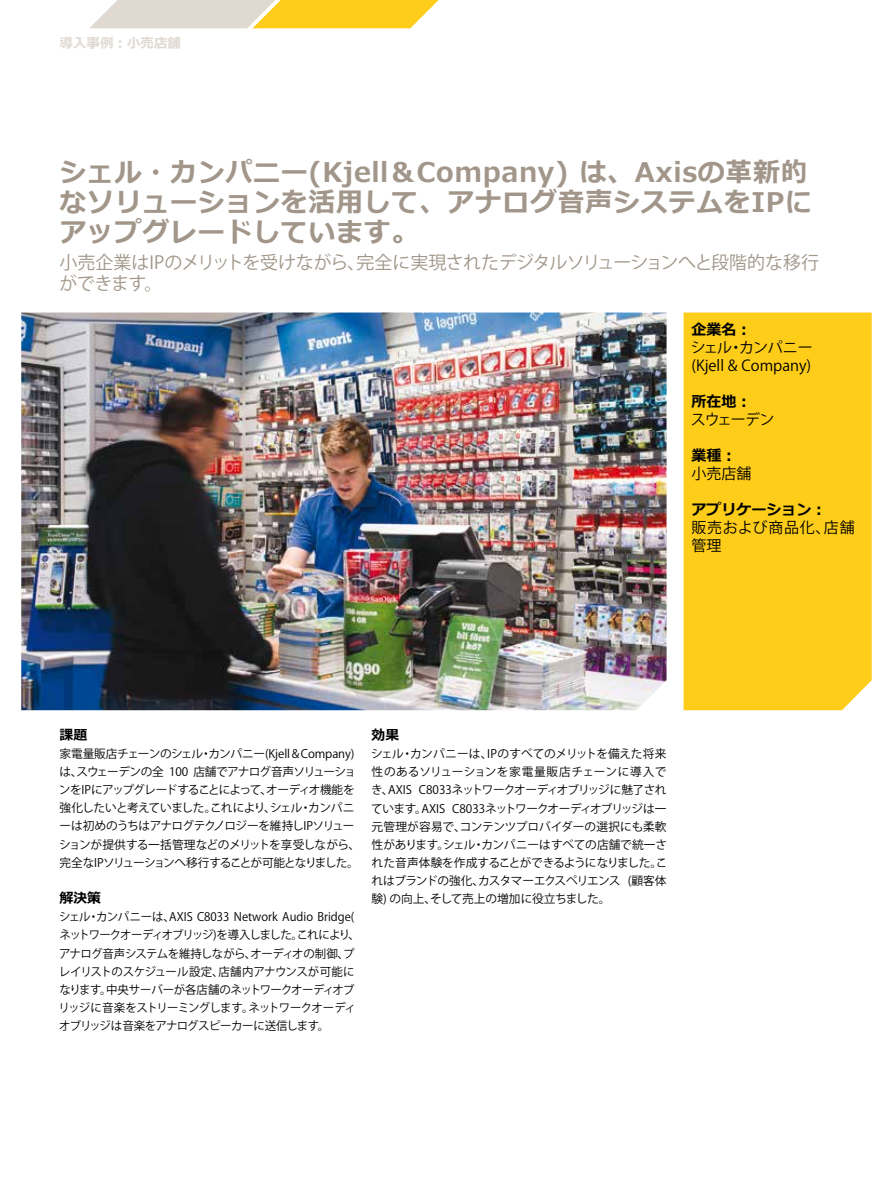
<style>
.page{position:relative;width:893px;height:1191px;background:#fff}
.page>*{position:absolute;margin:0;border:0;box-sizing:border-box;transform-origin:0 0}
.t1{font:700 27px/30px "Meiryo";letter-spacing:.025em;color:#a19689}
.t2{font:18px/21.6px "Koz Go Pr 6 N";letter-spacing:-.02em;color:#a19689}
.t3{font:15px/18px "Koz Go Pro";color:#000}
.t4{font:700 15px "Meiryo";color:#000}
.t5{font:15px/18px "Koz Go Pro";letter-spacing:.05em;color:#000}
.t6{font:700 13.8px "Meiryo";color:#000}
.t7{font:700 13.5px "Meiryo";color:#dfd9d1}
.t8{font:11.7px/18.1px "Koz Go Pro";letter-spacing:-.045em;color:#000}
</style>
<div class="page">
<svg style="left:90px;top:0;width:349px;height:28px;background:#f0d782"></svg>
<div style="left:684px;top:312px;width:188px;height:398px;background:#fecd1a"></div>
<img style="left:21px;top:312px;width:645px;height:398px">
<p class="t7" style="left:60px;top:34px;width:123px">導入事例：小売店舗</p>
<h1 class="t1" style="left:60px;top:158px;width:754px">シェル・カンパニー(Kjell＆Company) は、Axisの革新的なソリューションを活用して、アナログ音声システムをIPにアップグレードしています。</h1>
<h2 class="t2" style="left:60px;top:252px;width:761px">小売企業はIPのメリットを受けながら、完全に実現されたデジタルソリューションへと段階的な移行ができます。</h2>
<p class="t4" style="left:691px;top:319px;width:61px">企業名：</p>
<p class="t3" style="left:691px;top:338px;width:123px">シェル・カンパニー(Kjell &amp; Company)</p>
<p class="t4" style="left:691px;top:391px;width:61px">所在地：</p>
<p class="t3" style="left:691px;top:410px;width:85px">スウェーデン</p>
<p class="t4" style="left:691px;top:445px;width:46px">業種：</p>
<p class="t3" style="left:691px;top:464px;width:61px">小売店舗</p>
<p class="t4" style="left:691px;top:499px;width:136px">アプリケーション：</p>
<p class="t5" style="left:691px;top:518px;width:165px">販売および商品化、店舗管理</p>
<p class="t6" style="left:60px;top:725px;width:29px">課題</p>
<p class="t8" style="left:59px;top:744px;width:303px">家電量販店チェーンのシェル・カンパニー(Kjell &amp; Company)は、スウェーデンの全 100 店舗でアナログ音声ソリューションをIPにアップグレードすることによって、オーディオ機能を強化したいと考えていました。これにより、シェル・カンパニーは初めのうちはアナログテクノロジーを維持しIPソリューションが提供する一括管理などのメリットを享受しながら、完全なIPソリューションへ移行することが可能となりました。</p>
<p class="t6" style="left:60px;top:888px;width:43px">解決策</p>
<p class="t8" style="left:58px;top:908px;width:303px">シェル・カンパニーは、AXIS C8033 Network Audio Bridge(ネットワークオーディオブリッジ)を導入しました。これにより、アナログ音声システムを維持しながら、オーディオの制御、プレイリストのスケジュール設定、店舗内アナウンスが可能になります。中央サーバーが各店舗のネットワークオーディオブリッジに音楽をストリーミングします。ネットワークオーディオブリッジは音楽をアナログスピーカーに送信します。</p>
<p class="t6" style="left:372px;top:725px;width:29px">効果</p>
<p class="t8" style="left:371px;top:745px;width:298px;text-align:justify">シェル・カンパニーは、IPのすべてのメリットを備えた将来性のあるソリューションを家電量販店チェーンに導入でき、AXIS C8033ネットワークオーディオブリッジに魅了されています。AXIS C8033ネットワークオーディオブリッジは一元管理が容易で、コンテンツプロバイダーの選択にも柔軟性があります。シェル・カンパニーはすべての店舗で統一された音声体験を作成することができるようになりました。これはブランドの強化、カスタマーエクスペリエンス (顧客体験) の向上、そして売上の増加に役立ちました。</p>
</div>
